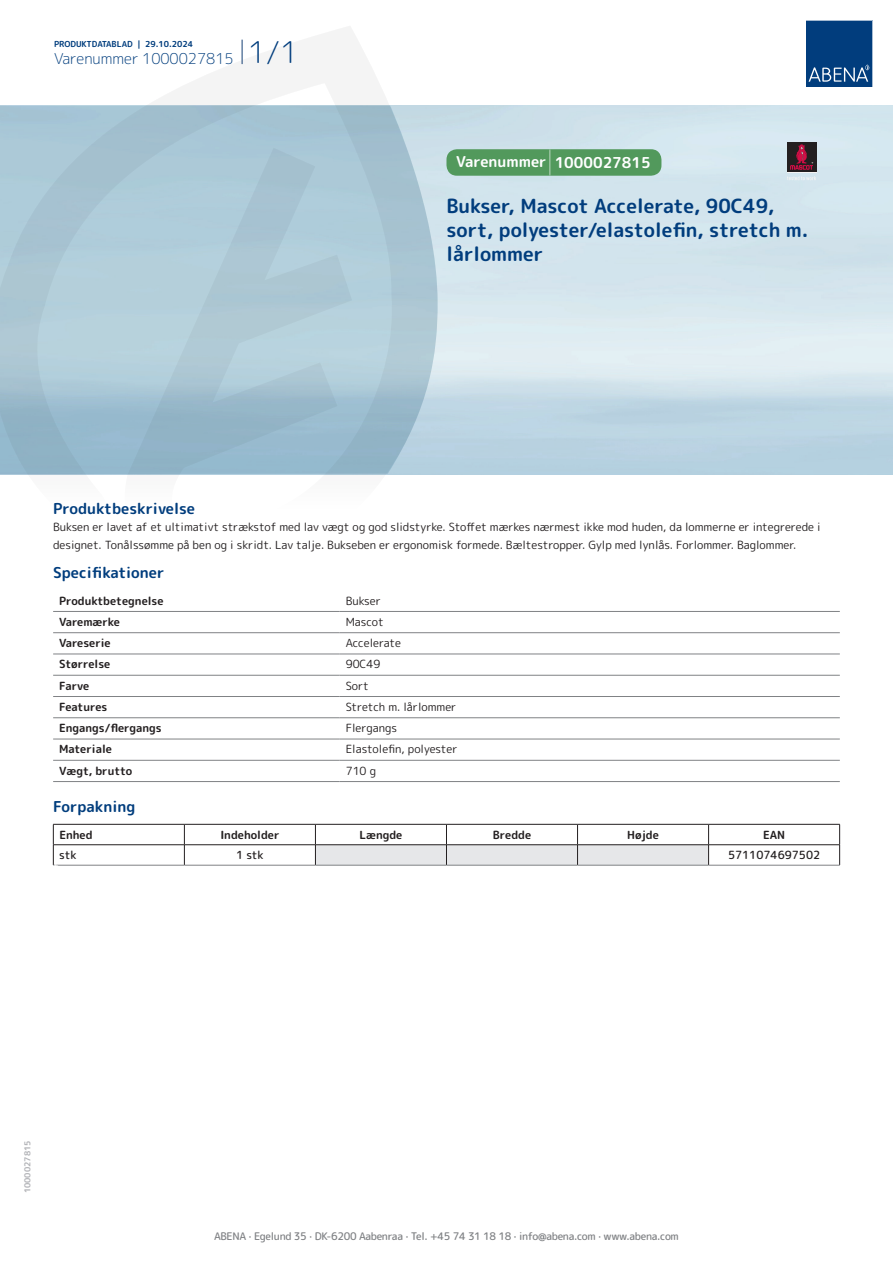
<style>
.page{position:relative;width:893px;height:1263px;background:#fff}
.page>*{position:absolute;margin:0;border:0;box-sizing:border-box;transform-origin:0 0}
.t1{font:700 19.5px/24px "Rounded Mplus 1 c";color:#013d7d}
.t2{font:700 15px "Rounded Mplus 1 c";color:#013d7d}
.t3{font:300 15px "Rounded Mplus 1 c";color:#013d7d}
.t4{font:700 15px "Rounded Mplus 1 c";color:#fff}
.t5{font:11.25px/18px "Rounded Mplus 1 c";color:#231f20}
.t6{font:700 11.25px "Rounded Mplus 1 c";color:#231f20}
.t7{font:500 11.25px "Rounded Mplus 1 c";color:#231f20}
.t8{font:500 10.5px "Rounded Mplus 1 c";letter-spacing:-.03em;color:#808285}
.t9{font:700 10.5px "Rounded Mplus 1 c";color:#fff}
.t10{font:700 8.25px "Rounded Mplus 1 c";color:#013d7d}
.t11{font:700 8.25px "Rounded Mplus 1 c";color:#b2b3b7}
.s1{font-size:30px}
.s2{font-size:25.5px}
</style>
<div class="page">
<img style="left:439px;top:106px;width:454px;height:368px">
<svg style="left:0;top:26px;width:439px;height:449px"></svg>
<svg style="left:0;top:106px;width:438px;height:368px;background:#a8c6d4"></svg>
<svg style="left:242px;top:40px;width:1px;height:24px"></svg>
<svg style="left:806px;top:20px;width:67px;height:67px;background:#144b86"></svg>
<hr style="left:53px;top:611px;width:287px;height:1px;background:#808285">
<hr style="left:340px;top:611px;width:500px;height:1px;background:#808285">
<hr style="left:53px;top:632px;width:287px;height:1px;background:#808285">
<hr style="left:340px;top:632px;width:500px;height:1px;background:#808285">
<hr style="left:53px;top:654px;width:287px;height:1px;background:#808285">
<hr style="left:340px;top:654px;width:500px;height:1px;background:#808285">
<hr style="left:53px;top:675px;width:287px;height:1px;background:#808285">
<hr style="left:340px;top:675px;width:500px;height:1px;background:#808285">
<hr style="left:53px;top:696px;width:287px;height:1px;background:#808285">
<hr style="left:340px;top:696px;width:500px;height:1px;background:#808285">
<hr style="left:53px;top:717px;width:287px;height:1px;background:#808285">
<hr style="left:340px;top:717px;width:500px;height:1px;background:#808285">
<hr style="left:53px;top:739px;width:287px;height:1px;background:#808285">
<hr style="left:340px;top:739px;width:500px;height:1px;background:#808285">
<hr style="left:53px;top:760px;width:287px;height:1px;background:#808285">
<hr style="left:340px;top:760px;width:500px;height:1px;background:#808285">
<hr style="left:53px;top:781px;width:287px;height:1px;background:#808285">
<hr style="left:340px;top:781px;width:500px;height:1px;background:#808285">
<hr style="left:53px;top:824px;width:131px;height:1px;background:#231f20">
<hr style="left:184px;top:824px;width:131px;height:1px;background:#231f20">
<hr style="left:709px;top:824px;width:131px;height:1px;background:#231f20">
<hr style="left:53px;top:844px;width:131px;height:1px;background:#231f20">
<svg style="left:53px;top:824px;width:1px;height:41px"></svg>
<hr style="left:184px;top:844px;width:131px;height:1px;background:#231f20">
<svg style="left:184px;top:824px;width:1px;height:41px"></svg>
<hr style="left:709px;top:844px;width:131px;height:1px;background:#231f20">
<svg style="left:315px;top:824px;width:394px;height:41px"></svg>
<svg style="left:839px;top:824px;width:1px;height:41px"></svg>
<hr style="left:53px;top:865px;width:131px;height:1px;background:#808285">
<hr style="left:184px;top:865px;width:131px;height:1px;background:#808285">
<hr style="left:315px;top:865px;width:131px;height:1px;background:#808285">
<hr style="left:446px;top:865px;width:131px;height:1px;background:#808285">
<hr style="left:577px;top:865px;width:132px;height:1px;background:#808285">
<hr style="left:709px;top:865px;width:131px;height:1px;background:#808285">
<div style="left:446px;top:149px;width:215px;height:27px;background:#52995c;border-radius:10px"></div>
<div style="left:787px;top:142px;width:29px;height:30px;background:#231f20"></div>
<svg style="left:787px;top:176px;width:29px;height:4px"></svg>
<svg style="left:790px;top:144px;width:23px;height:26px"></svg>
<p class="t10" style="left:54px;top:38px;width:141px">PRODUKTDATABLAD | 29.10.2024</p>
<h2 class="t3" style="left:54px;top:48px;width:246px">Varenummer 1000027815 <span class="s1">1/1</span></h2>
<h2 class="t4" style="left:456px;top:152px;width:196px">Varenummer <span class="s2">|</span> 1000027815</h2>
<h1 class="t1" style="left:446px;top:194px;width:363px">Bukser, Mascot Accelerate, 90C49, sort, polyester/elastolefin, stretch m. lårlommer</h1>
<h2 class="t2" style="left:53px;top:498px;width:143px">Produktbeskrivelse</h2>
<p class="t5" style="left:53px;top:517px;width:769px">Buksen er lavet af et ultimativt strækstof med lav vægt og god slidstyrke. Stoffet mærkes nærmest ikke mod huden, da lommerne er integrerede i designet. Tonålssømme på ben og i skridt. Lav talje. Bukseben er ergonomisk formede. Bæltestropper. Gylp med lynlås. Forlommer. Baglommer.</p>
<h2 class="t2" style="left:53px;top:562px;width:113px">Specifikationer</h2>
<p class="t6" style="left:59px;top:592px;width:106px">Produktbetegnelse</p>
<p class="t5" style="left:346px;top:591px;width:37px">Bukser</p>
<p class="t6" style="left:59px;top:614px;width:62px">Varemærke</p>
<p class="t5" style="left:346px;top:613px;width:40px">Mascot</p>
<p class="t6" style="left:59px;top:635px;width:53px">Vareserie</p>
<p class="t5" style="left:346px;top:634px;width:57px">Accelerate</p>
<p class="t6" style="left:59px;top:656px;width:53px">Størrelse</p>
<p class="t5" style="left:346px;top:655px;width:36px">90C49</p>
<p class="t6" style="left:59px;top:678px;width:32px">Farve</p>
<p class="t5" style="left:346px;top:676px;width:25px">Sort</p>
<p class="t6" style="left:59px;top:699px;width:50px">Features</p>
<p class="t5" style="left:346px;top:698px;width:112px">Stretch m. lårlommer</p>
<p class="t6" style="left:59px;top:720px;width:104px">Engangs/flergangs</p>
<p class="t5" style="left:346px;top:719px;width:53px">Flergangs</p>
<p class="t6" style="left:59px;top:741px;width:54px">Materiale</p>
<p class="t5" style="left:346px;top:740px;width:113px">Elastolefin, polyester</p>
<p class="t6" style="left:59px;top:763px;width:75px">Vægt, brutto</p>
<p class="t5" style="left:346px;top:762px;width:32px">710 g</p>
<h2 class="t2" style="left:53px;top:796px;width:84px">Forpakning</h2>
<p class="t6" style="left:59px;top:827px;width:35px">Enhed</p>
<p class="t6" style="left:220px;top:827px;width:61px">Indeholder</p>
<p class="t6" style="left:359px;top:827px;width:44px">Længde</p>
<p class="t6" style="left:493px;top:827px;width:40px">Bredde</p>
<p class="t6" style="left:627px;top:827px;width:33px">Højde</p>
<p class="t6" style="left:763px;top:827px;width:24px">EAN</p>
<p class="t7" style="left:59px;top:847px;width:19px">stk</p>
<p class="t7" style="left:236px;top:847px;width:29px">1 stk</p>
<p class="t7" style="left:728px;top:847px;width:94px">5711074697502</p>
<p class="t9" style="left:53px;top:860px;width:7px">*</p>
<p class="t11" style="left:22px;top:1193px;width:54px;rotate:-90deg">1000027815</p>
<p class="t8" style="left:214px;top:1229px;width:466px">ABENA · Egelund 35 · DK-6200 Aabenraa · Tel. +45 74 31 18 18 · info@abena.com · www.abena.com</p>
</div>
